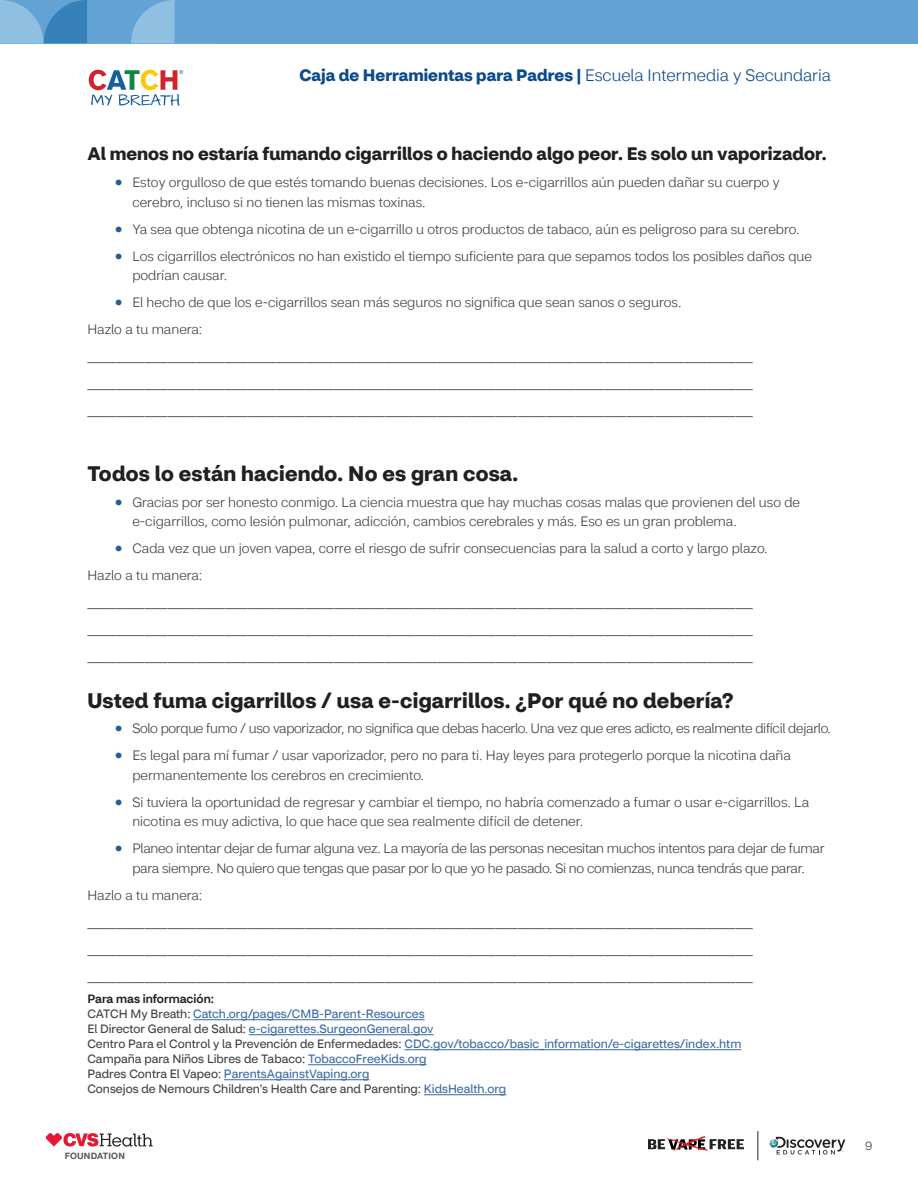
<style>
.page{position:relative;width:918px;height:1188px;background:#fff}
.page>*{position:absolute;margin:0;border:0;box-sizing:border-box;transform-origin:0 0}
.Subhead_3{font:700 21px "CVS Health Sans";letter-spacing:.01em;color:#231f20}
.Body{font:700 18px "CVS Health Sans";color:#231f20}
.t1{font:700 16.5px "CVS Health Sans";color:#0a4a8c}
.Body-2{font:300 13.5px/19.5px "CVS Health Sans";color:#3e3e3f}
.Body-3{font:300 13.5px/19.5px "CVS Health Sans";letter-spacing:-.02em;color:#3e3e3f;text-align:center}
.Body-4{font:300 13.5px "CVS Health Sans";letter-spacing:-.025em;color:#3e3e3f}
.Body-5{font:12px/15px "CVS Health Sans";color:#3e3e3f}
.t2{font:300 12px "CVS Health Sans";color:#3e3e3f}
.t3{font:700 8.85px "Helvetica Neue";letter-spacing:.025em;color:#57585a}
.s1{font-weight:300}
.s2{font-family:"Helvetica Neue";color:#225d97}
.s3{font-weight:500;color:#231f20}
.s4{color:#3667a4}
</style>
<div class="page">
<svg style="left:46px;top:1133px;width:107px;height:14px"></svg>
<div style="left:0;top:0;width:918px;height:44px;background:#62a2d4"></div>
<svg style="left:0;top:0;width:175px;height:44px"></svg>
<svg style="left:89px;top:70px;width:94px;height:36px"></svg>
<svg style="left:769px;top:1137px;width:76px;height:18px"></svg>
<svg style="left:758px;top:1131px;width:1px;height:29px"></svg>
<img style="left:649px;top:1139px;width:94px;height:11px">
<svg style="left:659px;top:1136px;width:50px;height:16px"></svg>
<hr style="left:193px;top:1019px;width:232px;height:1px;background:#3667a4">
<hr style="left:249px;top:1034px;width:185px;height:1px;background:#3667a4">
<hr style="left:405px;top:1049px;width:336px;height:1px;background:#3667a4">
<hr style="left:308px;top:1064px;width:119px;height:1px;background:#3667a4">
<hr style="left:224px;top:1079px;width:145px;height:1px;background:#3667a4">
<hr style="left:424px;top:1094px;width:82px;height:1px;background:#3667a4">
<p class="t1" style="left:299px;top:65px;width:533px">Caja de Herramientas para Padres | <span class="s1">Escuela Intermedia y Secundaria</span></p>
<p class="Body" style="left:87px;top:143px;width:741px">Al menos no estaría fumando cigarrillos o haciendo algo peor. Es solo un vaporizador.</p>
<p class="Body-2" style="left:132px;top:173px;width:649px;text-indent:-18px"><span class="s2">●</span> Estoy orgulloso de que estés tomando buenas decisiones. Los e-cigarrillos aún pueden dañar su cuerpo y cerebro, incluso si no tienen las mismas toxinas.</p>
<p class="Body-2" style="left:114px;top:219px;width:687px"><span class="s2">●</span> Ya sea que obtenga nicotina de un e-cigarrillo u otros productos de tabaco, aún es peligroso para su cerebro.</p>
<p class="Body-2" style="left:132px;top:246px;width:681px;text-indent:-18px"><span class="s2">●</span> Los cigarrillos electrónicos no han existido el tiempo suficiente para que sepamos todos los posibles daños que podrían causar.</p>
<p class="Body-2" style="left:114px;top:293px;width:569px"><span class="s2">●</span> El hecho de que los e-cigarrillos sean más seguros no significa que sean sanos o seguros.</p>
<p class="Body-2" style="left:87px;top:320px;width:117px">Hazlo a tu manera:</p>
<p class="Body-2" style="left:87px;top:347px;width:667px">____________________________________________________________________________________________________________________</p>
<p class="Body-2" style="left:87px;top:374px;width:667px">____________________________________________________________________________________________________________________</p>
<p class="Body-2" style="left:87px;top:401px;width:667px">____________________________________________________________________________________________________________________</p>
<p class="Subhead_3" style="left:87px;top:461px;width:432px">Todos lo están haciendo. No es gran cosa.</p>
<p class="Body-2" style="left:132px;top:492px;width:669px;text-indent:-18px"><span class="s2">●</span> Gracias por ser honesto conmigo. La ciencia muestra que hay muchas cosas malas que provienen del uso de e-cigarrillos, como lesión pulmonar, adicción, cambios cerebrales y más. Eso es un gran problema.</p>
<p class="Body-2" style="left:114px;top:539px;width:655px"><span class="s2">●</span> Cada vez que un joven vapea, corre el riesgo de sufrir consecuencias para la salud a corto y largo plazo.</p>
<p class="Body-2" style="left:87px;top:566px;width:117px">Hazlo a tu manera:</p>
<p class="Body-2" style="left:87px;top:593px;width:667px">____________________________________________________________________________________________________________________</p>
<p class="Body-2" style="left:87px;top:620px;width:667px">____________________________________________________________________________________________________________________</p>
<p class="Body-2" style="left:87px;top:647px;width:667px">____________________________________________________________________________________________________________________</p>
<p class="Subhead_3" style="left:87px;top:687px;width:648px">Usted fuma cigarrillos / usa e-cigarrillos. ¿Por qué no debería?</p>
<p class="Body-4" style="left:114px;top:720px;width:718px"><span class="s2">●</span> Solo porque fumo / uso vaporizador, no significa que debas hacerlo. Una vez que eres adicto, es realmente difícil dejarlo.</p>
<p class="Body-2" style="left:132px;top:746px;width:660px;text-indent:-18px"><span class="s2">●</span> Es legal para mí fumar / usar vaporizador, pero no para ti. Hay leyes para protegerlo porque la nicotina daña permanentemente los cerebros en crecimiento.</p>
<p class="Body-2" style="left:132px;top:792px;width:678px;text-indent:-18px"><span class="s2">●</span> Si tuviera la oportunidad de regresar y cambiar el tiempo, no habría comenzado a fumar o usar e-cigarrillos. La nicotina es muy adictiva, lo que hace que sea realmente difícil de detener.</p>
<p class="Body-3" style="left:114px;top:839px;width:712px"><span class="s2">●</span> Planeo intentar dejar de fumar alguna vez. La mayoría de las personas necesitan muchos intentos para dejar de fumar para siempre. No quiero que tengas que pasar por lo que yo he pasado. Si no comienzas, nunca tendrás que parar.</p>
<p class="Body-2" style="left:87px;top:885px;width:117px">Hazlo a tu manera:</p>
<p class="Body-2" style="left:87px;top:912px;width:667px">____________________________________________________________________________________________________________________</p>
<p class="Body-2" style="left:87px;top:939px;width:667px">____________________________________________________________________________________________________________________</p>
<p class="Body-2" style="left:87px;top:966px;width:667px">____________________________________________________________________________________________________________________</p>
<p class="Body-5" style="left:87px;top:992px;width:655px"><span class="s3">Para mas información:<br></span>CATCH My Breath: <span class="s4">Catch.org/pages/CMB-Parent-Resources<br></span>El Director General de Salud: <span class="s4">e-cigarettes.SurgeonGeneral.gov<br></span>Centro Para el Control y la Prevención de Enfermedades: <span class="s4">CDC.gov/tobacco/basic_information/e-cigarettes/index.htm </span>Campaña para Niños Libres de Tabaco: <span class="s4">TobaccoFreeKids.org<br></span>Padres Contra El Vapeo: <span class="s4">ParentsAgainstVaping.org<br></span>Consejos de Nemours Children’s Health Care and Parenting: <span class="s4">KidsHealth.org</span></p>
<p class="t3" style="left:65px;top:1149px;width:62px">FOUNDATION</p>
<p class="t2" style="left:865px;top:1139px;width:9px">9</p>
</div>
